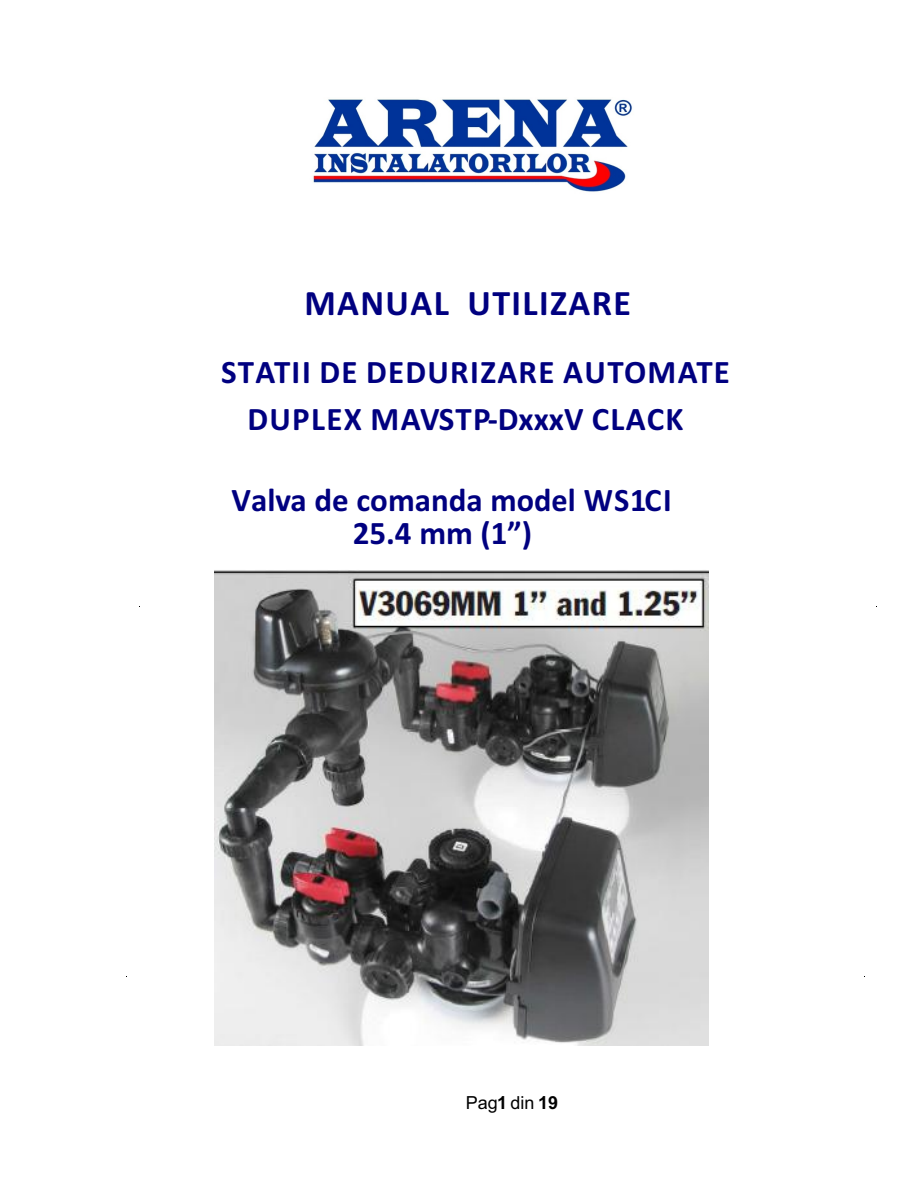
<style>
.page{position:relative;width:918px;height:1188px;background:#fff}
.page>*{position:absolute;margin:0;border:0;box-sizing:border-box;transform-origin:0 0}
.t1{font:700 36px "Calibri";letter-spacing:.04em;color:#000080}
.t2{font:700 33px/46.8px "Calibri";letter-spacing:.03em;color:#000080}
.t3{font:700 33px/33.6px "Calibri";color:#000080;text-align:center}
.t4{font:18px "Arial";color:#000}
.s1{font-weight:700}
</style>
<div class="page">
<img style="left:215px;top:570px;width:494px;height:475px">
<img style="left:313px;top:99px;width:319px;height:93px">
<p class="t1" style="left:304px;top:288px;width:328px">MANUAL UTILIZARE</p>
<p class="t2" style="left:247px;top:352px;width:484px;text-indent:-26px">STATII DE DEDURIZARE AUTOMATE<br>DUPLEX MAVSTP-DxxxV CLACK</p>
<p class="t3" style="left:232px;top:486px;width:442px">Valva de comanda model WS1CI<br>25.4 mm (1”)</p>
<p class="t4" style="left:466px;top:1096px;width:94px">Pag<span class="s1">1</span> din <span class="s1">19</span></p>
</div>
